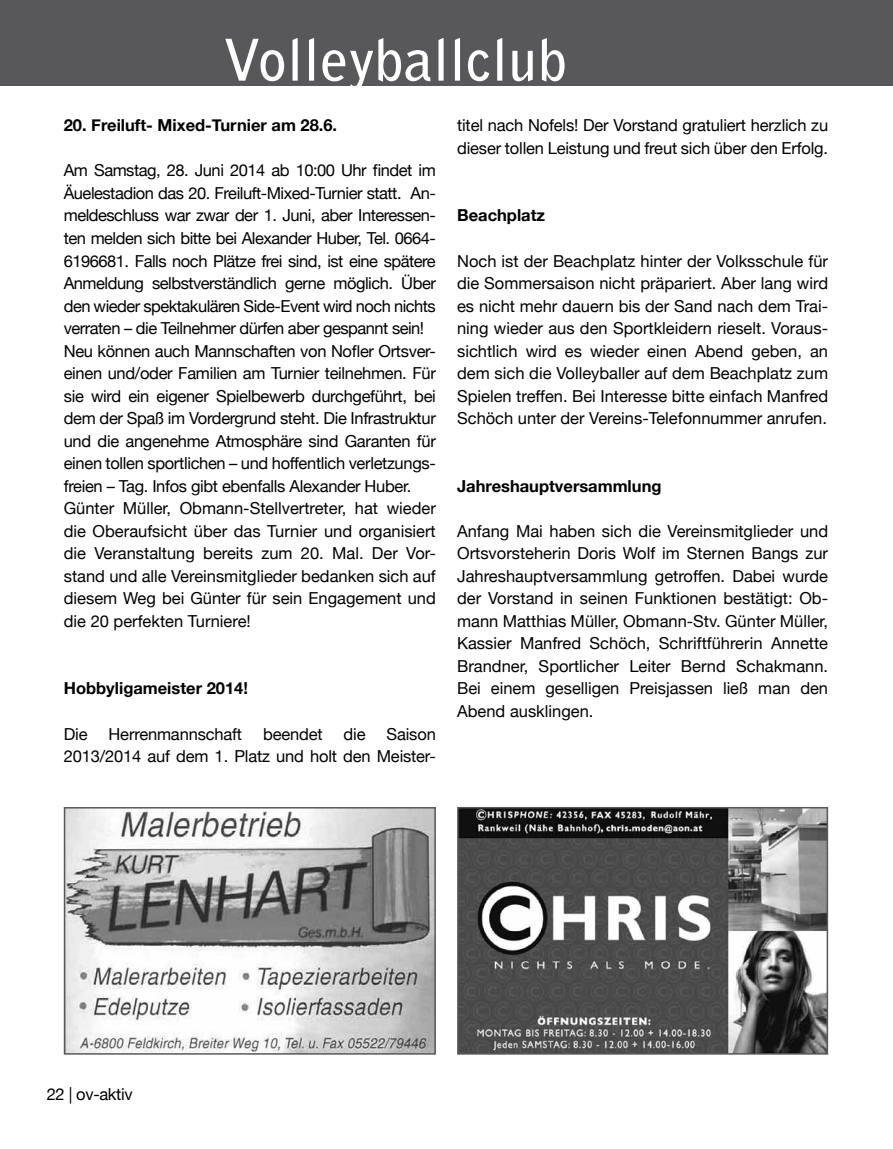
<style>
.page{position:relative;width:893px;height:1149px;background:#fff}
.page>*{position:absolute;margin:0;border:0;box-sizing:border-box;transform-origin:0 0}
.t1{font:700 57px "Bell Gothic Std";letter-spacing:.01em;color:#fff}
.t2{font:16.5px/22.5px "Helvetica Neue";letter-spacing:-.02em;color:#000}
.t3{font:700 16.5px "Helvetica Neue";color:#000}
</style>
<div class="page">
<div style="left:0;top:0;width:893px;height:85px;background:#58585a"></div>
<img style="left:67px;top:809px;width:366px;height:242px">
<div style="left:64px;top:806px;width:372px;height:248px;border:2px solid #58585a"></div>
<img style="left:460px;top:809px;width:365px;height:242px">
<div style="left:457px;top:806px;width:371px;height:248px;border:2px solid #58585a"></div>
<h1 class="t1" style="left:223px;top:26px;width:345px">Volleyballclub</h1>
<p class="t2" style="left:457px;top:114px;width:373px">titel nach Nofels! Der Vorstand gratuliert herzlich zu dieser tollen Leistung und freut sich über den Erfolg.</p>
<p class="t3" style="left:64px;top:115px;width:275px">20. Freiluft- Mixed-Turnier am 28.6.</p>
<p class="t2" style="left:64px;top:159px;width:374px">Am Samstag, 28. Juni 2014 ab 10:00 Uhr findet im Äuelestadion das 20. Freiluft-Mixed-Turnier statt. An&shy;meldeschluss war zwar der 1. Juni, aber Interessen&shy;ten melden sich bitte bei Alexander Huber, Tel. 0664- 6196681. Falls noch Plätze frei sind, ist eine spätere Anmeldung selbstverständlich gerne möglich. Über den wieder spektakulären Side-Event wird noch nichts verraten – die Teilnehmer dürfen aber gespannt sein!<br>Neu können auch Mannschaften von Nofler Ortsver&shy;einen und/oder Familien am Turnier teilnehmen. Für sie wird ein eigener Spielbewerb durchgeführt, bei dem der Spaß im Vordergrund steht. Die Infrastruktur und die angenehme Atmosphäre sind Garanten für einen tollen sportlichen – und hoffentlich verletzungs&shy;freien – Tag. Infos gibt ebenfalls Alexander Huber.<br>Günter Müller, Obmann-Stellvertreter, hat wieder die Oberaufsicht über das Turnier und organisiert die Veranstaltung bereits zum 20. Mal. Der Vor&shy;stand und alle Vereinsmitglieder bedanken sich auf diesem Weg bei Günter für sein Engagement und die 20 perfekten Turniere!</p>
<p class="t3" style="left:457px;top:205px;width:89px">Beachplatz</p>
<p class="t2" style="left:457px;top:249px;width:373px;text-align:justify">Noch ist der Beachplatz hinter der Volksschule für die Sommersaison nicht präpariert. Aber lang wird es nicht mehr dauern bis der Sand nach dem Trai&shy;ning wieder aus den Sportkleidern rieselt. Voraus&shy;sichtlich wird es wieder einen Abend geben, an dem sich die Volleyballer auf dem Beachplatz zum Spielen treffen. Bei Interesse bitte einfach Manfred Schöch unter der Vereins-Telefonnummer anrufen.</p>
<p class="t3" style="left:457px;top:475px;width:206px">Jahreshauptversammlung</p>
<p class="t2" style="left:457px;top:519px;width:373px;text-align:justify">Anfang Mai haben sich die Vereinsmitglieder und Ortsvorsteherin Doris Wolf im Sternen Bangs zur Jahreshauptversammlung getroffen. Dabei wurde der Vorstand in seinen Funktionen bestätigt: Ob&shy;mann Matthias Müller, Obmann-Stv. Günter Müller, Kassier Manfred Schöch, Schriftführerin Annette Brandner, Sportlicher Leiter Bernd Schakmann.<br>Bei einem geselligen Preisjassen ließ man den Abend ausklingen.</p>
<p class="t3" style="left:64px;top:678px;width:186px">Hobbyligameister 2014!</p>
<p class="t2" style="left:64px;top:722px;width:25px">Die</p>
<p class="t2" style="left:109px;top:722px;width:135px">Herrenmannschaft</p>
<p class="t2" style="left:263px;top:722px;width:61px">beendet</p>
<p class="t2" style="left:344px;top:722px;width:23px">die</p>
<p class="t2" style="left:64px;top:722px;width:374px;text-align:right">Saison<br>2013/2014 auf dem 1. Platz und holt den Meister-</p>
<p class="t2" style="left:47px;top:1081px;width:87px">22 | ov-aktiv</p>
</div>
